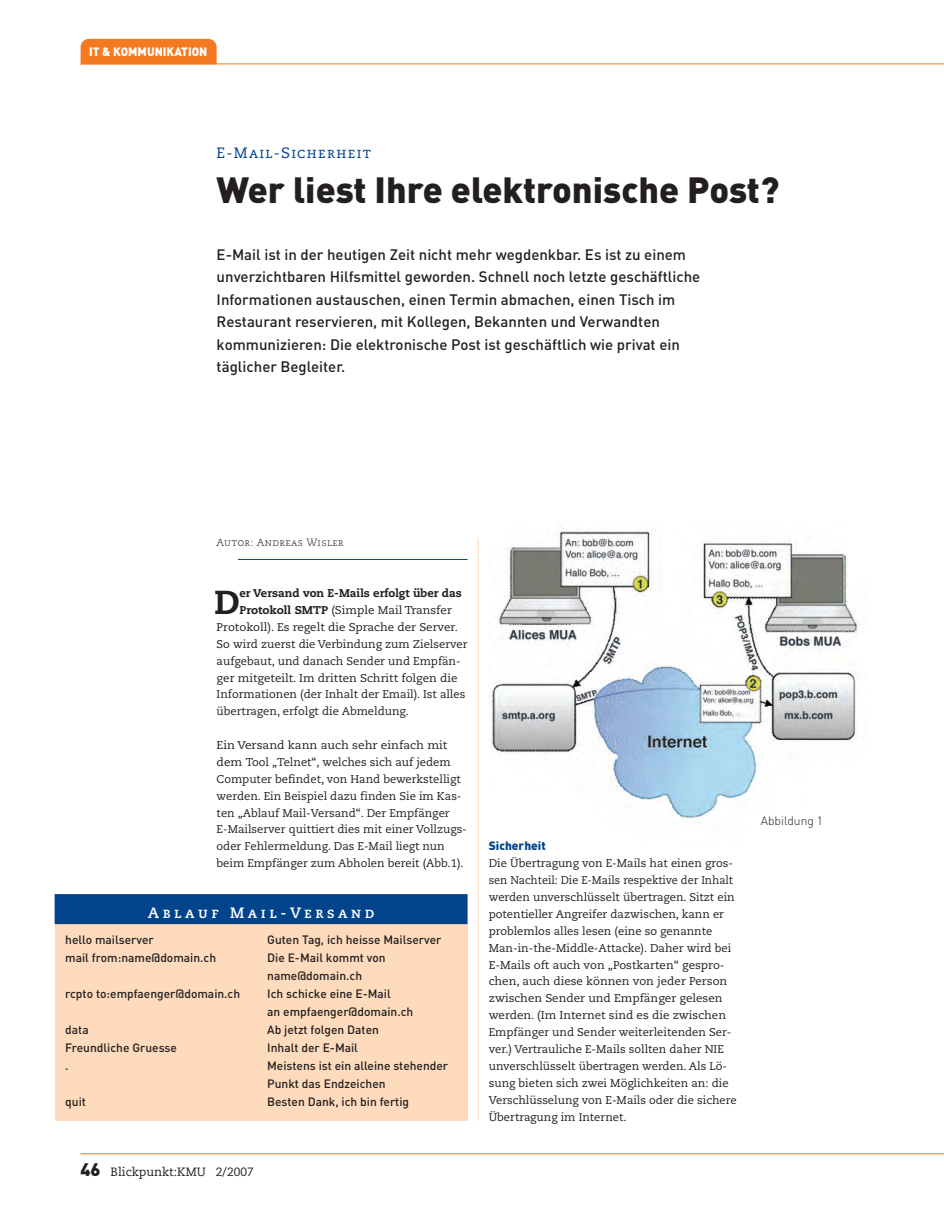
<style>
.page{position:relative;width:944px;height:1217px;background:#fff}
.page>*{position:absolute;margin:0;border:0;box-sizing:border-box;transform-origin:0 0}
.t1{font:900 36px "DIN";color:#231f20}
.t2{font:800 33.15px "Caecilia";color:#231f20}
.t3{font:500 15px/22.5px "DIN";color:#231f20}
.t4{font:15px "Caecilia Bold SC";letter-spacing:.235em;color:#fff}
.t5{font:15px "Caecilia Roman SC";letter-spacing:.085em;color:#01448c}
.t6{font:500 12px/18px "DIN";color:#231f20}
.t7{font:12px "Caecilia";color:#231f20}
.t8{font:900 12px "DIN";color:#fff}
.t9{font:300 12px "DIN";color:#231f20}
.t10{font:900 12px "DIN";color:#01448c}
.t11{font:11.25px/16.8px "Caecilia";color:#231f20}
.t12{font:11.25px/16.8px "Caecilia";color:#231f20;scale:1.05 1}
.t13{font:800 11.25px "Caecilia";color:#231f20}
.t14{font:10.5px "Caecilia Light SC";letter-spacing:.04em;color:#231f20}
.s1{font-weight:800}
.s2{font-family:"DIN";font-weight:900;font-size:18px}
</style>
<div class="page">
<hr style="left:238px;top:559px;width:229px;height:1px;background:#01448c">
<hr style="left:81px;top:63px;width:863px;height:1px;background:#f47921">
<hr style="left:81px;top:1152px;width:863px;height:1px;background:#f47921">
<div style="left:81px;top:39px;width:136px;height:25px;background:#f47921"></div>
<div style="left:55px;top:893px;width:412px;height:227px;background:#fddbbc"></div>
<div style="left:55px;top:893px;width:412px;height:30px;background:#01448c"></div>
<img style="left:489px;top:529px;width:371px;height:290px">
<hr style="left:478px;top:538px;width:1px;height:582px;background:#fddbbc">
<p class="t8" style="left:89px;top:47px;width:120px">IT &amp; KOMMUNIKATION</p>
<h3 class="t5" style="left:217px;top:144px;width:156px">E-Mail-Sicherheit</h3>
<h1 class="t1" style="left:217px;top:177px;width:564px">Wer liest Ihre elektronische Post?</h1>
<p class="t3" style="left:217px;top:244px;width:485px">E-Mail ist in der heutigen Zeit nicht mehr wegdenkbar. Es ist zu einem unverzichtbaren Hilfsmittel geworden. Schnell noch letzte geschäftliche Informationen austauschen, einen Termin abmachen, einen Tisch im Restaurant reservieren, mit Kollegen, Bekannten und Verwandten kommunizieren: Die elektronische Post ist geschäftlich wie privat ein täglicher Begleiter.</p>
<p class="t14" style="left:217px;top:536px;width:129px">Autor: Andreas Wisler</p>
<h2 class="t2" style="left:214px;top:588px;width:27px">D</h2>
<p class="t13" style="left:240px;top:588px;width:224px">er Versand von E-Mails erfolgt über das</p>
<p class="t11" style="left:240px;top:602px;width:214px"><span class="s1">Protokoll SMTP</span> (Simple Mail Transfer</p>
<p class="t11" style="left:217px;top:619px;width:243px">Protokoll). Es regelt die Sprache der Server.</p>
<p class="t11" style="left:217px;top:636px;width:252px">So wird zuerst die Verbindung zum Zielserver</p>
<p class="t11" style="left:217px;top:653px;width:246px">aufgebaut, und danach Sender und Empfän-</p>
<p class="t11" style="left:217px;top:670px;width:242px">ger mitgeteilt. Im dritten Schritt folgen die</p>
<p class="t11" style="left:217px;top:686px;width:250px">Informationen (der Inhalt der Email). Ist alles</p>
<p class="t11" style="left:217px;top:703px;width:194px">übertragen, erfolgt die Abmeldung.</p>
<p class="t12" style="left:217px;top:737px;width:240px">Ein Versand kann auch sehr einfach mit dem Tool „Telnet“, welches sich auf jedem Computer befindet, von Hand bewerkstelligt werden. Ein Beispiel dazu finden Sie im Kas&shy;ten „Ablauf Mail-Versand“. Der Empfänger E-Mailserver quittiert dies mit einer Vollzugs&shy;oder Fehlermeldung. Das E-Mail liegt nun beim Empfänger zum Abholen bereit (Abb.1).</p>
<h3 class="t4" style="left:148px;top:903px;width:228px">Ablauf Mail-Versand</h3>
<p class="t6" style="left:65px;top:931px;width:90px">hello mailserver</p>
<p class="t6" style="left:267px;top:931px;width:176px">Guten Tag, ich heisse Mailserver</p>
<p class="t6" style="left:65px;top:949px;width:152px">mail from:name@domain.ch</p>
<p class="t6" style="left:267px;top:949px;width:120px">Die E-Mail kommt von name@domain.ch</p>
<p class="t6" style="left:65px;top:985px;width:176px">rcpto to:empfaenger@domain.ch</p>
<p class="t6" style="left:267px;top:985px;width:148px">Ich schicke eine E-Mail<br>an empfaenger@domain.ch</p>
<p class="t6" style="left:65px;top:1021px;width:25px">data</p>
<p class="t6" style="left:267px;top:1021px;width:113px">Ab jetzt folgen Daten</p>
<p class="t6" style="left:65px;top:1039px;width:113px">Freundliche Gruesse</p>
<p class="t6" style="left:267px;top:1039px;width:92px">Inhalt der E-Mail</p>
<p class="t6" style="left:65px;top:1057px;width:5px">.</p>
<p class="t6" style="left:267px;top:1057px;width:183px">Meistens ist ein alleine stehender<br>Punkt das Endzeichen</p>
<p class="t6" style="left:65px;top:1093px;width:22px">quit</p>
<p class="t6" style="left:267px;top:1093px;width:143px">Besten Dank, ich bin fertig</p>
<p class="t7" style="left:81px;top:1166px;width:175px"><span class="s2">46</span> Blickpunkt:KMU 2/2007</p>
<p class="t10" style="left:489px;top:841px;width:58px">Sicherheit</p>
<p class="t11" style="left:489px;top:855px;width:249px">Die Übertragung von E-Mails hat einen gros&shy;sen Nachteil: Die E-Mails respektive der Inhalt werden unverschlüsselt übertragen. Sitzt ein potentieller Angreifer dazwischen, kann er problemlos alles lesen (eine so genannte Man-in-the-Middle-Attacke). Daher wird bei E-Mails oft auch von „Postkarten“ gespro&shy;chen, auch diese können von jeder Person zwischen Sender und Empfänger gelesen werden. (Im Internet sind es die zwischen Empfänger und Sender weiterleitenden Ser&shy;ver.) Vertrauliche E-Mails sollten daher NIE unverschlüsselt übertragen werden. Als Lö&shy;sung bieten sich zwei Möglichkeiten an: die Verschlüsselung von E-Mails oder die sichere Übertragung im Internet.</p>
<p class="t9" style="left:761px;top:816px;width:64px">Abbildung 1</p>
</div>
